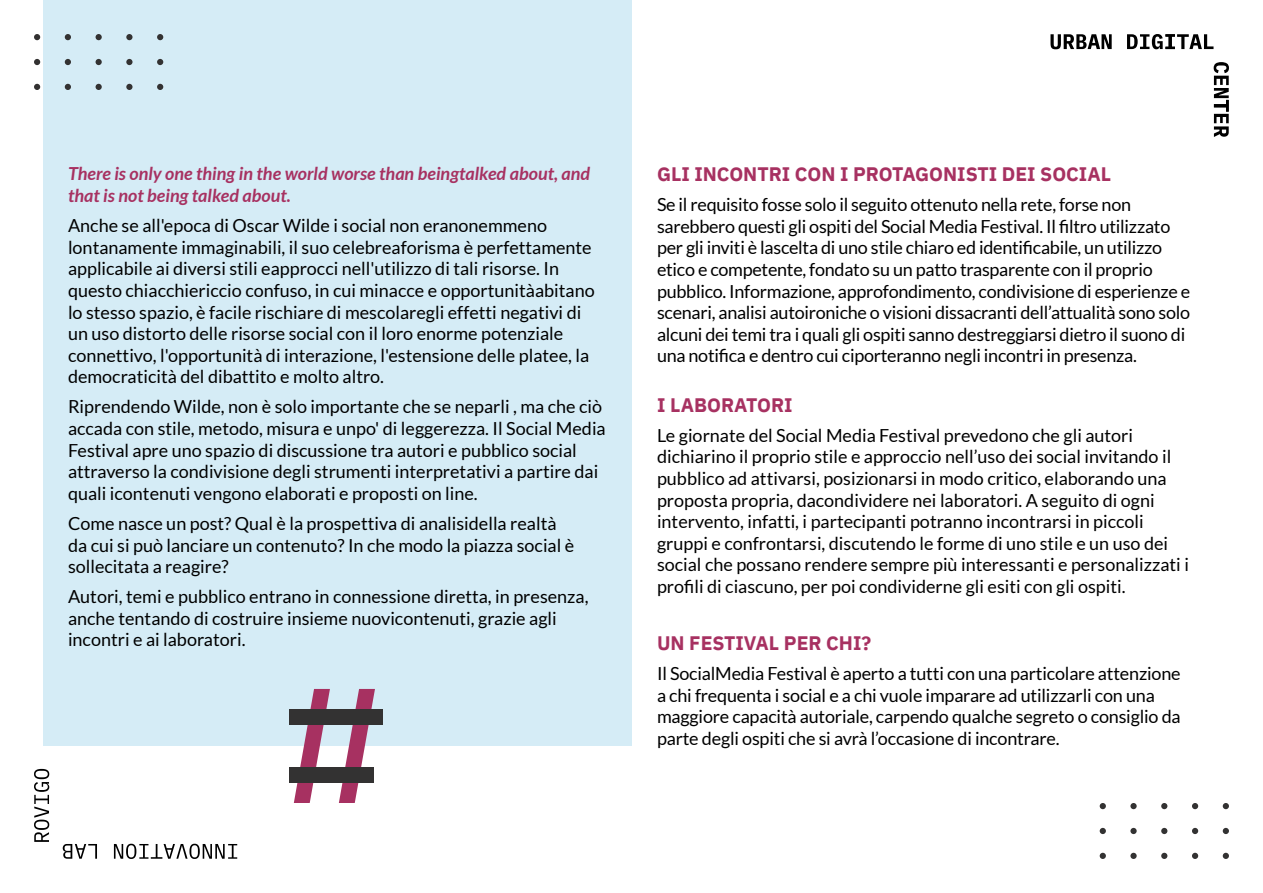
<style>
.page{position:relative;width:1263px;height:893px;background:#fff}
.page>*{position:absolute;margin:0;border:0;box-sizing:border-box;transform-origin:0 0}
.t1{font:700 19.5px "IBM Plex Sans";color:#a73161}
.t2{font:18px/21.6px "Lato";color:#000}
.t3{font:italic 700 18px/21.6px "Lato";color:#a73161}
</style>
<div class="page">
<div style="left:43px;top:0;width:588px;height:746px;background:#d5ecf6"></div>
<svg style="left:1100px;top:803px;width:6px;height:6px"></svg>
<div style="left:1130px;top:803px;width:7px;height:6px;background:#333232;border-radius:50%"></div>
<svg style="left:1161px;top:803px;width:6px;height:6px"></svg>
<svg style="left:1192px;top:803px;width:6px;height:6px"></svg>
<svg style="left:1223px;top:803px;width:6px;height:6px"></svg>
<svg style="left:1100px;top:828px;width:6px;height:6px"></svg>
<div style="left:1130px;top:828px;width:7px;height:6px;background:#333232;border-radius:50%"></div>
<svg style="left:1161px;top:828px;width:6px;height:6px"></svg>
<svg style="left:1192px;top:828px;width:6px;height:6px"></svg>
<svg style="left:1223px;top:828px;width:6px;height:6px"></svg>
<svg style="left:1100px;top:853px;width:6px;height:6px"></svg>
<div style="left:1130px;top:853px;width:7px;height:6px;background:#333232;border-radius:50%"></div>
<svg style="left:1161px;top:853px;width:6px;height:6px"></svg>
<svg style="left:1192px;top:853px;width:6px;height:6px"></svg>
<svg style="left:1223px;top:853px;width:6px;height:6px"></svg>
<svg style="left:1050px;top:34px;width:62px;height:15px"></svg>
<svg style="left:1127px;top:34px;width:86px;height:15px"></svg>
<svg style="left:1214px;top:62px;width:15px;height:75px"></svg>
<svg style="left:34px;top:769px;width:203px;height:90px"></svg>
<svg style="left:34px;top:34px;width:6px;height:6px"></svg>
<svg style="left:65px;top:34px;width:6px;height:6px"></svg>
<svg style="left:96px;top:34px;width:6px;height:6px"></svg>
<div style="left:126px;top:34px;width:7px;height:6px;background:#333232;border-radius:50%"></div>
<svg style="left:157px;top:34px;width:6px;height:6px"></svg>
<svg style="left:34px;top:59px;width:6px;height:6px"></svg>
<svg style="left:65px;top:59px;width:6px;height:6px"></svg>
<svg style="left:96px;top:59px;width:6px;height:6px"></svg>
<div style="left:126px;top:59px;width:7px;height:6px;background:#333232;border-radius:50%"></div>
<svg style="left:157px;top:59px;width:6px;height:6px"></svg>
<svg style="left:34px;top:84px;width:6px;height:6px"></svg>
<svg style="left:65px;top:84px;width:6px;height:6px"></svg>
<svg style="left:96px;top:84px;width:6px;height:6px"></svg>
<div style="left:126px;top:84px;width:7px;height:6px;background:#333232;border-radius:50%"></div>
<svg style="left:157px;top:84px;width:6px;height:6px"></svg>
<svg style="left:294px;top:689px;width:36px;height:114px"></svg>
<svg style="left:339px;top:689px;width:36px;height:114px"></svg>
<div style="left:289px;top:709px;width:94px;height:16px;background:#333232"></div>
<div style="left:289px;top:767px;width:85px;height:16px;background:#333232"></div>
<p class="t3" style="left:68px;top:163px;width:524px">There is only one thing in the world worse than beingtalked about, and that is not being talked about.</p>
<p class="t2" style="left:68px;top:215px;width:528px">Anche se all'epoca di Oscar Wilde i social non eranonemmeno lontanamente immaginabili, il suo celebreaforisma è perfettamente applicabile ai diversi stili eapprocci nell'utilizzo di tali risorse. In questo chiacchiericcio confuso, in cui minacce e opportunitàabitano lo stesso spazio, è facile rischiare di mescolaregli effetti negativi di un uso distorto delle risorse social con il loro enorme potenziale connettivo, l'opportunità di interazione, l'estensione delle platee, la democraticità del dibattito e molto altro.</p>
<p class="t2" style="left:68px;top:396px;width:539px">Riprendendo Wilde, non è solo importante che se neparli , ma che ciò accada con stile, metodo, misura e unpo' di leggerezza. Il Social Media Festival apre uno spazio di discussione tra autori e pubblico social attraverso la condivisione degli strumenti interpretativi a partire dai quali icontenuti vengono elaborati e proposti on line.</p>
<p class="t2" style="left:68px;top:512px;width:508px">Come nasce un post? Qual è la prospettiva di analisidella realtà da cui si può lanciare un contenuto? In che modo la piazza social è sollecitata a reagire?</p>
<p class="t2" style="left:68px;top:586px;width:522px">Autori, temi e pubblico entrano in connessione diretta, in presenza, anche tentando di costruire insieme nuovicontenuti, grazie agli incontri e ai laboratori.</p>
<p class="t1" style="left:657px;top:159px;width:456px">GLI INCONTRI CON I PROTAGONISTI DEI SOCIAL</p>
<p class="t2" style="left:657px;top:194px;width:535px">Se il requisito fosse solo il seguito ottenuto nella rete, forse non sarebbero questi gli ospiti del Social Media Festival. Il filtro utilizzato per gli inviti è lascelta di uno stile chiaro ed identificabile, un utilizzo etico e competente, fondato su un patto trasparente con il proprio pubblico. Informazione, approfondimento, condivisione di esperienze e scenari, analisi autoironiche o visioni dissacranti dell’attualità sono solo alcuni dei temi tra i quali gli ospiti sanno destreggiarsi dietro il suono di una notifica e dentro cui ciporteranno negli incontri in presenza.</p>
<p class="t1" style="left:657px;top:389px;width:137px">I LABORATORI</p>
<p class="t2" style="left:657px;top:424px;width:533px">Le giornate del Social Media Festival prevedono che gli autori dichiarino il proprio stile e approccio nell’uso dei social invitando il pubblico ad attivarsi, posizionarsi in modo critico, elaborando una proposta propria, dacondividere nei laboratori. A seguito di ogni intervento, infatti, i partecipanti potranno incontrarsi in piccoli gruppi e confrontarsi, discutendo le forme di uno stile e un uso dei social che possano rendere sempre più interessanti e personalizzati i profili di ciascuno, per poi condividerne gli esiti con gli ospiti.</p>
<p class="t1" style="left:657px;top:627px;width:216px">UN FESTIVAL PER CHI?</p>
<p class="t2" style="left:657px;top:662px;width:525px">Il SocialMedia Festival è aperto a tutti con una particolare attenzione a chi frequenta i social e a chi vuole imparare ad utilizzarli con una maggiore capacità autoriale, carpendo qualche segreto o consiglio da parte degli ospiti che si avrà l’occasione di incontrare.</p>
</div>
